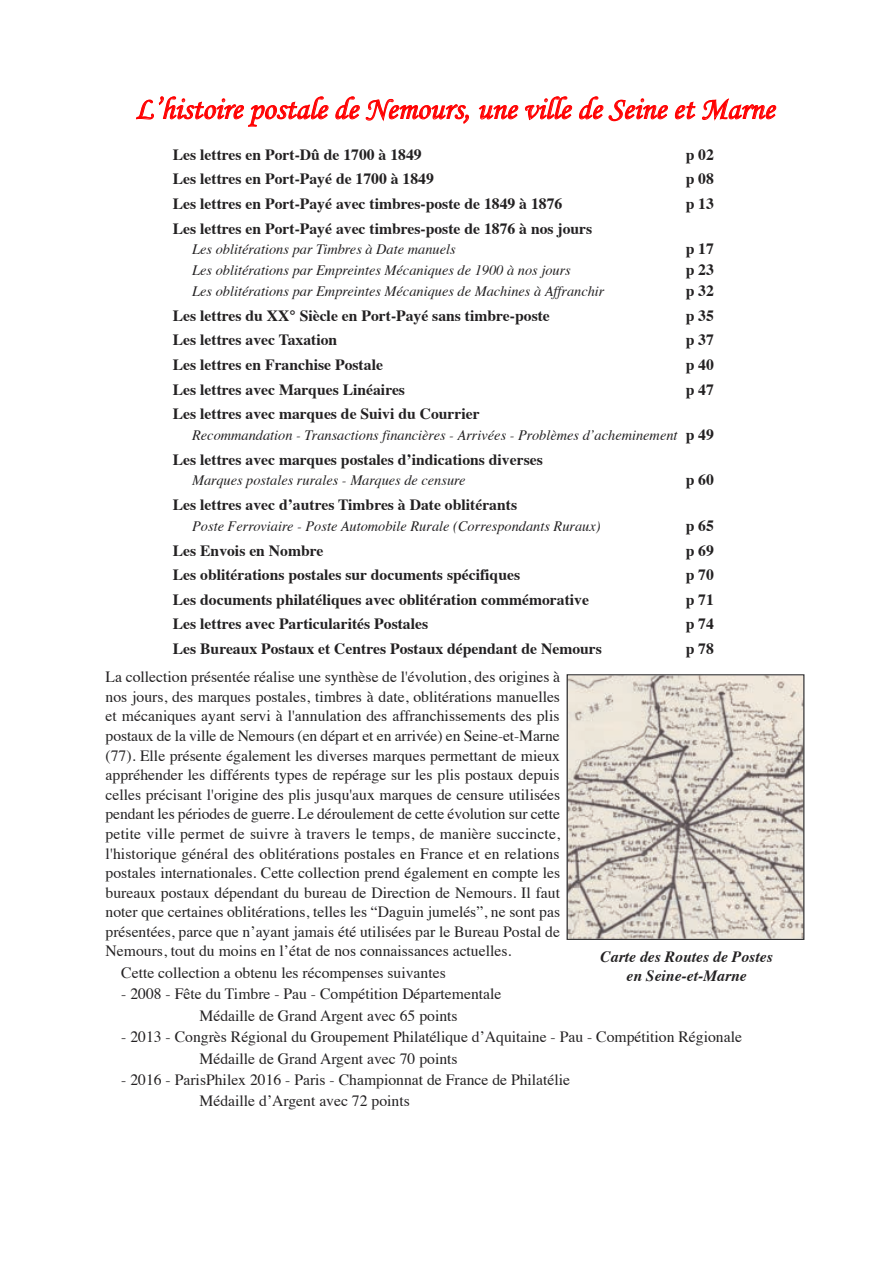
<style>
.page{position:relative;width:893px;height:1263px;background:#fff}
.page>*{position:absolute;margin:0;border:0;box-sizing:border-box;transform-origin:0 0}
.t1{font:31.35px "Monotype Corsiva";color:#f00}
.t2{font:15.6px/19.5px "Times";color:#232122}
.t3{font:700 15.6px "Times";color:#232122}
.t4{font:italic 700 15.6px/18.8px "Times";color:#232122;text-align:center}
.t5{font:italic 14.4px "Times";color:#232122}
.s1{font-weight:700;font-style:normal;font-size:15.6px}
</style>
<div class="page">
<img style="left:568px;top:675px;width:235px;height:264px">
<img style="left:803px;top:676px;width:1px;height:263px">
<svg style="left:136px;top:96px;width:193px;height:31px"></svg>
<svg style="left:335px;top:96px;width:134px;height:28px"></svg>
<svg style="left:478px;top:105px;width:41px;height:15px"></svg>
<svg style="left:525px;top:96px;width:47px;height:25px"></svg>
<svg style="left:579px;top:96px;width:89px;height:25px"></svg>
<svg style="left:675px;top:98px;width:102px;height:23px"></svg>
<h1 class="t1" style="left:135px;top:94px;width:641px">L’histoire postale de Nemours, une ville de Seine et Marne</h1>
<p class="t3" style="left:173px;top:148px;width:250px">Les lettres en Port-Dû de 1700 à 1849</p>
<p class="t3" style="left:686px;top:148px;width:30px">p 02</p>
<p class="t3" style="left:173px;top:173px;width:263px">Les lettres en Port-Payé de 1700 à 1849</p>
<p class="t3" style="left:686px;top:173px;width:30px">p 08</p>
<p class="t3" style="left:173px;top:197px;width:391px">Les lettres en Port-Payé avec timbres-poste de 1849 à 1876</p>
<p class="t3" style="left:686px;top:197px;width:30px">p 13</p>
<p class="t3" style="left:173px;top:222px;width:421px">Les lettres en Port-Payé avec timbres-poste de 1876 à nos jours</p>
<p class="t5" style="left:192px;top:244px;width:265px">Les oblitérations par Timbres à Date manuels</p>
<p class="t3" style="left:686px;top:243px;width:30px">p 17</p>
<p class="t5" style="left:192px;top:264px;width:380px">Les oblitérations par Empreintes Mécaniques de 1900 à nos jours</p>
<p class="t3" style="left:686px;top:264px;width:30px">p 23</p>
<p class="t5" style="left:192px;top:285px;width:414px">Les oblitérations par Empreintes Mécaniques de Machines à Affranchir</p>
<p class="t3" style="left:686px;top:284px;width:30px">p 32</p>
<p class="t3" style="left:173px;top:309px;width:379px">Les lettres du XX° Siècle en Port-Payé sans timbre-poste</p>
<p class="t3" style="left:686px;top:309px;width:30px">p 35</p>
<p class="t3" style="left:173px;top:334px;width:166px">Les lettres avec Taxation</p>
<p class="t3" style="left:686px;top:334px;width:30px">p 37</p>
<p class="t3" style="left:173px;top:358px;width:212px">Les lettres en Franchise Postale</p>
<p class="t3" style="left:686px;top:358px;width:30px">p 40</p>
<p class="t3" style="left:173px;top:383px;width:234px">Les lettres avec Marques Linéaires</p>
<p class="t3" style="left:686px;top:383px;width:30px">p 47</p>
<p class="t3" style="left:173px;top:407px;width:308px">Les lettres avec marques de Suivi du Courrier</p>
<p class="t5" style="left:192px;top:429px;width:523px">Recommandation - Transactions financières - Arrivées - Problèmes d’acheminement <span class="s1">p 49</span></p>
<p class="t3" style="left:173px;top:453px;width:372px">Les lettres avec marques postales d’indications diverses</p>
<p class="t5" style="left:192px;top:475px;width:275px">Marques postales rurales - Marques de censure</p>
<p class="t3" style="left:686px;top:474px;width:30px">p 60</p>
<p class="t3" style="left:173px;top:498px;width:346px">Les lettres avec d’autres Timbres à Date oblitérants</p>
<p class="t5" style="left:192px;top:520px;width:410px">Poste Ferroviaire - Poste Automobile Rurale (Correspondants Ruraux)</p>
<p class="t3" style="left:686px;top:519px;width:30px">p 65</p>
<p class="t3" style="left:173px;top:544px;width:152px">Les Envois en Nombre</p>
<p class="t3" style="left:686px;top:544px;width:30px">p 69</p>
<p class="t3" style="left:173px;top:568px;width:349px">Les oblitérations postales sur documents spécifiques</p>
<p class="t3" style="left:686px;top:568px;width:30px">p 70</p>
<p class="t3" style="left:173px;top:593px;width:418px">Les documents philatéliques avec oblitération commémorative</p>
<p class="t3" style="left:686px;top:593px;width:30px">p 71</p>
<p class="t3" style="left:173px;top:617px;width:257px">Les lettres avec Particularités Postales</p>
<p class="t3" style="left:686px;top:617px;width:30px">p 74</p>
<p class="t3" style="left:173px;top:642px;width:431px">Les Bureaux Postaux et Centres Postaux dépendant de Nemours</p>
<p class="t3" style="left:686px;top:642px;width:30px">p 78</p>
<p class="t2" style="left:106px;top:669px;width:456px;text-align:justify">La collection présentée réalise une synthèse de l'évolution, des origines à nos jours, des marques postales, timbres à date, oblitérations manuelles et mécaniques ayant servi à l'annulation des affranchissements des plis postaux de la ville de Nemours (en départ et en arrivée) en Seine-et-Marne (77). Elle présente également les diverses marques permettant de mieux appréhender les différents types de repérage sur les plis postaux depuis celles précisant l'origine des plis jusqu'aux marques de censure utilisées pendant les périodes de guerre. Le déroulement de cette évolution sur cette petite ville permet de suivre à travers le temps, de manière succincte, l'historique général des oblitérations postales en France et en relations postales internationales. Cette collection prend également en compte les bureaux postaux dépendant du bureau de Direction de Nemours. Il faut noter que certaines oblitérations, telles les “Daguin jumelés”, ne sont pas présentées, parce que n’ayant jamais été utilisées par le Bureau Postal de Nemours, tout du moins en l’état de nos connaissances actuelles.</p>
<p class="t2" style="left:121px;top:964px;width:326px">Cette collection a obtenu les récompenses suivantes</p>
<p class="t2" style="left:200px;top:985px;width:303px;line-height:21.5px;text-indent:-78px">- 2008 - Fête du Timbre - Pau - Compétition Départementale<br>Médaille de Grand Argent avec 65 points</p>
<p class="t2" style="left:200px;top:1027px;width:544px;line-height:21.5px;text-indent:-78px">- 2013 - Congrès Régional du Groupement Philatélique d’Aquitaine - Pau - Compétition Régionale<br>Médaille de Grand Argent avec 70 points</p>
<p class="t2" style="left:200px;top:1070px;width:372px;line-height:21.5px;text-indent:-78px">- 2016 - ParisPhilex 2016 - Paris - Championnat de France de Philatélie<br>Médaille d’Argent avec 72 points</p>
<p class="t4" style="left:600px;top:949px;width:174px">Carte des Routes de Postes en Seine-et-Marne</p>
</div>
